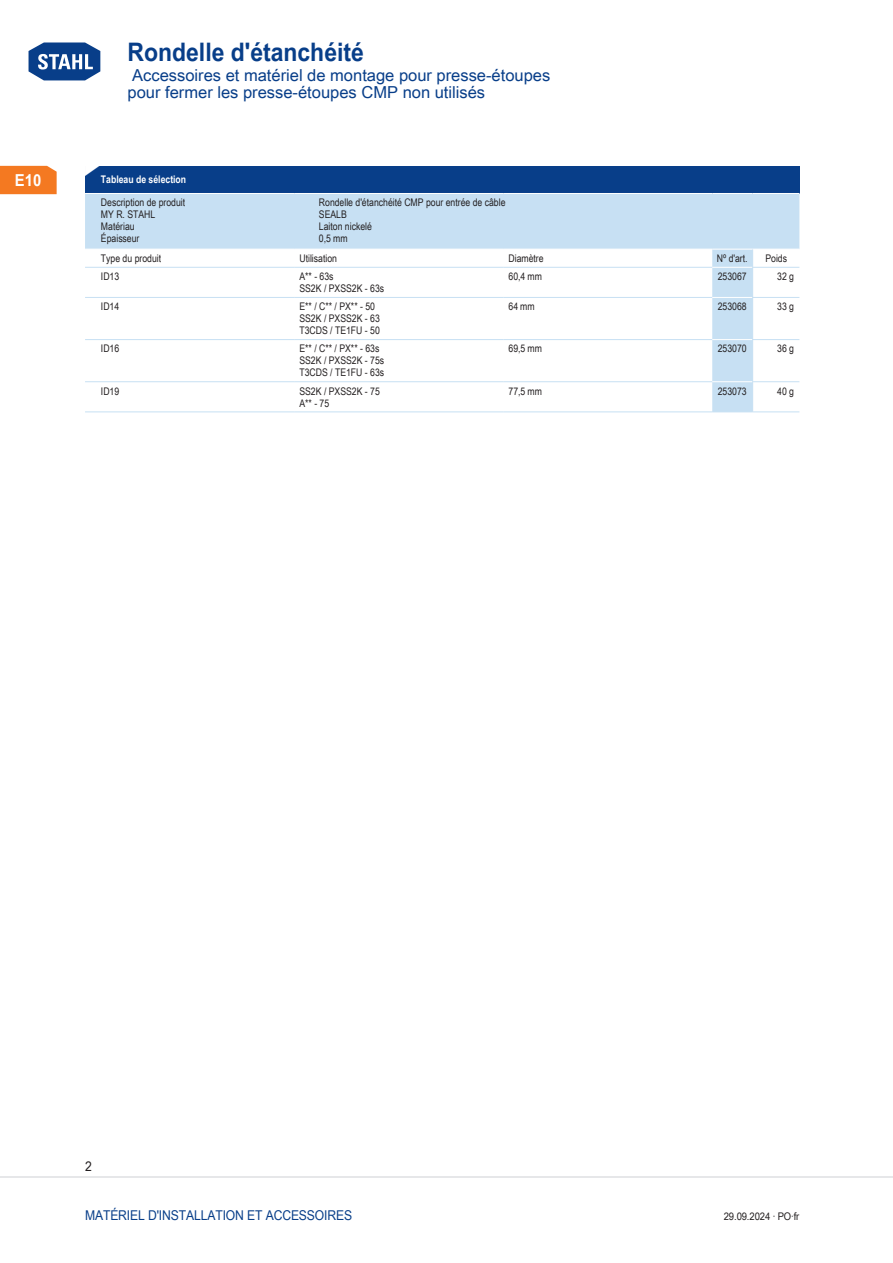
<style>
.page{position:relative;width:893px;height:1263px;background:#fff}
.page>*{position:absolute;margin:0;border:0;box-sizing:border-box;transform-origin:0 0}
.t1{font:700 25.5px "Arial Unicode MS";color:#083e89;scale:.9 1}
.TabHeader1stColumn{font:700 24px "Arial Unicode MS";color:#fff;scale:1.45 1}
.t2{font:16.5px/17px "Arial Unicode MS";color:#083e89}
.t3{font:700 16.5px "Arial Unicode MS";color:#fff;scale:.9 1}
.t4{font:13.5px "Arial Unicode MS";letter-spacing:-.01em;color:#083e89;scale:.9 1}
.t5{font:13.5px "Arial Unicode MS";color:#231f20;scale:.9 1}
.TabBodyLeft{font:10.5px "Arial Unicode MS";color:#231f20;scale:.83 1}
.TabBody1stColumnTitl{font:10.5px "Arial Unicode MS";color:#231f20;scale:.83 1}
.TabBodyCenter{font:10.5px "Arial Unicode MS";color:#231f20;scale:.83 1}
.TabHeader1stColumn-2{font:700 10.5px "Arial Unicode MS";color:#fff;scale:.83 1}
.TabBody1stColumnTitl-2{font:10.5px "Arial Unicode MS";color:#231f20;scale:.9 1}
.TabBodyRight{font:10.5px "Arial Unicode MS";color:#231f20;scale:.83 1}
.s1{font-weight:400;font-size:31.65px;color:#fff}
</style>
<div class="page">
<svg style="left:28px;top:42px;width:73px;height:39px"></svg>
<hr style="left:0;top:1176px;width:893px;height:2px;background:#e6e7e9">
<div style="left:0;top:166px;width:57px;height:28px;background:#f47921"></div>
<div style="left:85px;top:166px;width:714px;height:27px;background:#083e89"></div>
<svg style="left:85px;top:194px;width:714px;height:217px"></svg>
<hr style="left:85px;top:249px;width:209px;height:1px;background:#fff">
<hr style="left:294px;top:249px;width:209px;height:1px;background:#fff">
<hr style="left:503px;top:249px;width:209px;height:1px;background:#fff">
<hr style="left:712px;top:249px;width:41px;height:1px;background:#fff">
<hr style="left:753px;top:249px;width:46px;height:1px;background:#fff">
<hr style="left:85px;top:267px;width:209px;height:1px;background:#c7e0f3">
<hr style="left:294px;top:267px;width:209px;height:1px;background:#c7e0f3">
<hr style="left:503px;top:267px;width:209px;height:1px;background:#c7e0f3">
<hr style="left:712px;top:267px;width:40px;height:1px;background:#fff">
<hr style="left:752px;top:267px;width:47px;height:1px;background:#c7e0f3">
<svg style="left:752px;top:249px;width:1px;height:48px"></svg>
<hr style="left:85px;top:297px;width:209px;height:1px;background:#c7e0f3">
<hr style="left:294px;top:297px;width:209px;height:1px;background:#c7e0f3">
<hr style="left:503px;top:297px;width:209px;height:1px;background:#c7e0f3">
<hr style="left:712px;top:297px;width:40px;height:1px;background:#fff">
<hr style="left:752px;top:297px;width:47px;height:1px;background:#c7e0f3">
<hr style="left:752px;top:298px;width:1px;height:41px;background:#c7e0f3">
<hr style="left:85px;top:339px;width:209px;height:1px;background:#c7e0f3">
<hr style="left:294px;top:339px;width:209px;height:1px;background:#c7e0f3">
<hr style="left:503px;top:339px;width:209px;height:1px;background:#c7e0f3">
<hr style="left:712px;top:339px;width:40px;height:1px;background:#fff">
<hr style="left:752px;top:339px;width:47px;height:1px;background:#c7e0f3">
<hr style="left:752px;top:340px;width:1px;height:41px;background:#c7e0f3">
<hr style="left:85px;top:381px;width:209px;height:1px;background:#c7e0f3">
<hr style="left:85px;top:411px;width:209px;height:1px;background:#c7e0f3">
<hr style="left:294px;top:381px;width:209px;height:1px;background:#c7e0f3">
<hr style="left:294px;top:411px;width:209px;height:1px;background:#c7e0f3">
<hr style="left:503px;top:381px;width:209px;height:1px;background:#c7e0f3">
<hr style="left:503px;top:411px;width:209px;height:1px;background:#c7e0f3">
<hr style="left:712px;top:381px;width:40px;height:1px;background:#fff">
<hr style="left:712px;top:411px;width:41px;height:1px;background:#c7e0f3">
<hr style="left:752px;top:381px;width:47px;height:1px;background:#c7e0f3">
<hr style="left:753px;top:411px;width:46px;height:1px;background:#c7e0f3">
<svg style="left:752px;top:382px;width:1px;height:29px"></svg>
<h1 class="t1" style="left:26px;top:33px;width:376px"><span class="s1">Home</span> Rondelle d'étanchéité</h1>
<h3 class="t2" style="left:128px;top:66px;width:424px">Accessoires et matériel de montage pour presse-étoupes pour fermer les presse-étoupes CMP non utilisés</h3>
<h3 class="t3" style="left:15px;top:168px;width:31px">E10</h3>
<p class="TabHeader1stColumn" style="left:82px;top:154px;width:16px">◤</p>
<p class="TabHeader1stColumn-2" style="left:101px;top:172px;width:104px">Tableau de sélection</p>
<p class="TabBody1stColumnTitl" style="left:101px;top:195px;width:103px">Description de produit</p>
<p class="TabBody1stColumnTitl" style="left:319px;top:195px;width:226px">Rondelle d'étanchéité CMP pour entrée de câble</p>
<p class="TabBody1stColumnTitl" style="left:101px;top:207px;width:62px">MY R. STAHLSE</p>
<p class="TabBody1stColumnTitl" style="left:330px;top:207px;width:21px">ALB</p>
<p class="TabBody1stColumnTitl" style="left:101px;top:219px;width:42px">Matériau</p>
<p class="TabBody1stColumnTitl" style="left:319px;top:219px;width:65px">Laiton nickelé</p>
<p class="TabBody1stColumnTitl" style="left:101px;top:231px;width:48px">Épaisseur</p>
<p class="TabBody1stColumnTitl" style="left:319px;top:231px;width:36px">0,5 mm</p>
<p class="TabBody1stColumnTitl" style="left:101px;top:251px;width:74px">Type du produit</p>
<p class="TabBodyLeft" style="left:299px;top:251px;width:47px">Utilisation</p>
<p class="TabBodyLeft" style="left:508px;top:251px;width:44px">Diamètre</p>
<p class="TabBodyCenter" style="left:717px;top:251px;width:39px">Nº d'art.</p>
<p class="TabBodyCenter" style="left:765px;top:251px;width:28px">Poids</p>
<p class="TabBody1stColumnTitl" style="left:101px;top:269px;width:24px">ID13</p>
<p class="TabBodyLeft" style="left:299px;top:269px;width:43px">A** - 63s</p>
<p class="TabBodyLeft" style="left:299px;top:281px;width:104px">SS2K / PXSS2K - 63s</p>
<p class="TabBodyLeft" style="left:508px;top:269px;width:42px">60,4 mm</p>
<p class="TabBodyCenter" style="left:718px;top:269px;width:36px">253067</p>
<p class="TabBodyRight" style="left:777px;top:269px;width:22px">32 g</p>
<p class="TabBody1stColumnTitl" style="left:101px;top:299px;width:24px">ID14</p>
<p class="TabBodyLeft" style="left:299px;top:299px;width:93px">E** / C** / PX** - 50</p>
<p class="TabBodyLeft" style="left:299px;top:311px;width:98px">SS2K / PXSS2K - 63</p>
<p class="TabBodyLeft" style="left:299px;top:323px;width:98px">T3CDS / TE 1FU - 50</p>
<p class="TabBodyLeft" style="left:508px;top:299px;width:33px">64 mm</p>
<p class="TabBodyCenter" style="left:718px;top:299px;width:36px">253068</p>
<p class="TabBodyRight" style="left:777px;top:299px;width:22px">33 g</p>
<p class="TabBody1stColumnTitl" style="left:101px;top:341px;width:24px">ID16</p>
<p class="TabBodyLeft" style="left:299px;top:341px;width:98px">E** / C** / PX** - 63s</p>
<p class="TabBodyLeft" style="left:299px;top:353px;width:104px">SS2K / PXSS2K - 75s</p>
<p class="TabBodyLeft" style="left:299px;top:365px;width:104px">T3CDS / TE 1FU - 63s</p>
<p class="TabBodyLeft" style="left:508px;top:341px;width:42px">69,5 mm</p>
<p class="TabBodyCenter" style="left:718px;top:341px;width:36px">253070</p>
<p class="TabBodyRight" style="left:777px;top:341px;width:22px">36 g</p>
<p class="TabBody1stColumnTitl" style="left:101px;top:383px;width:24px">ID19</p>
<p class="TabBodyLeft" style="left:299px;top:383px;width:98px">SS2K / PXSS2K - 75</p>
<p class="TabBodyLeft" style="left:299px;top:395px;width:37px">A** - 75</p>
<p class="TabBodyLeft" style="left:508px;top:383px;width:42px">77,5 mm</p>
<p class="TabBodyCenter" style="left:718px;top:383px;width:36px">253073</p>
<p class="TabBodyRight" style="left:777px;top:383px;width:22px">40 g</p>
<p class="t5" style="left:85px;top:1157px;width:9px">2</p>
<p class="t4" style="left:85px;top:1205px;width:211px">Matériel d'installation et acc</p>
<p class="t4" style="left:291px;top:1205px;width:70px">esso ires</p>
<p class="TabBody1stColumnTitl-2" style="left:724px;top:1208px;width:86px">29.09.2024 · PO·fr</p>
</div>
